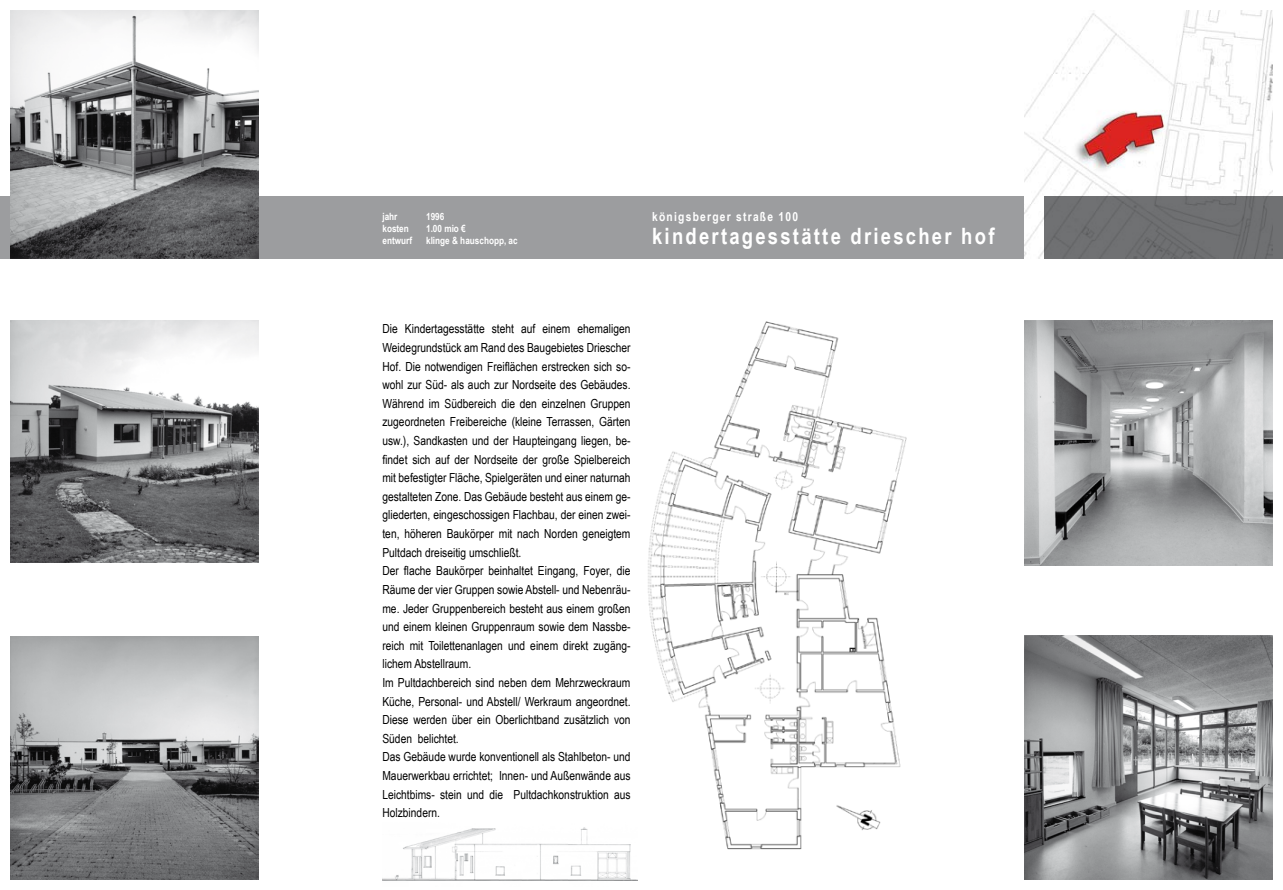
<style>
.page{position:relative;width:1283px;height:890px;background:#fff}
.page>*{position:absolute;margin:0;border:0;box-sizing:border-box;transform-origin:0 0}
.t1{font:700 22.5px "Arial Narrow";letter-spacing:.1em;color:#fff}
.t2{font:12.5px/18.6px "Arial Narrow";color:#000}
.t3{font:700 12.5px "Arial Narrow";letter-spacing:.1em;color:#fff}
.t4{font:700 10px/12px "Arial Narrow";color:#fff}
</style>
<div class="page">
<div style="left:0;top:197px;width:641px;height:62px;background:#9c9d9f"></div>
<div style="left:641px;top:197px;width:383px;height:62px;background:#9c9d9f"></div>
<div style="left:1045px;top:197px;width:238px;height:62px;background:#707173"></div>
<img style="left:10px;top:11px;width:248px;height:248px">
<img style="left:382px;top:827px;width:255px;height:54px">
<img style="left:10px;top:636px;width:248px;height:243px">
<img style="left:10px;top:321px;width:248px;height:242px">
<img style="left:1024px;top:11px;width:248px;height:248px">
<img style="left:648px;top:321px;width:259px;height:529px">
<img style="left:1024px;top:321px;width:248px;height:244px">
<img style="left:1024px;top:635px;width:248px;height:244px">
<p class="t4" style="left:382px;top:210px;width:31px">jahr kosten entwurf</p>
<p class="t4" style="left:426px;top:210px;width:93px">1996<br>1.00 mio €<br>klinge &amp; hauschopp, ac</p>
<p class="t3" style="left:652px;top:207px;width:148px">königsberger straße 100</p>
<h1 class="t1" style="left:652px;top:219px;width:344px">kindertagesstätte driescher hof</h1>
<p class="t2" style="left:382px;top:319px;width:250px">Die Kindertagesstätte steht auf einem ehemaligen Weidegrundstück am Rand des Baugebietes Driescher Hof. Die notwendigen Freiflächen erstrecken sich so&shy;wohl zur Süd- als auch zur Nordseite des Gebäudes.<br>Während im Südbereich die den einzelnen Gruppen zugeordneten Freibereiche (kleine Terrassen, Gärten usw.), Sandkasten und der Haupteingang liegen, be&shy;findet sich auf der Nordseite der große Spielbereich mit befestigter Fläche, Spielgeräten und einer naturnah gestalteten Zone. Das Gebäude besteht aus einem ge&shy;gliederten, eingeschossigen Flachbau, der einen zwei&shy;ten, höheren Baukörper mit nach Norden geneigtem Pultdach dreiseitig umschließt.<br>Der flache Baukörper beinhaltet Eingang, Foyer, die Räume der vier Gruppen sowie Abstell- und Nebenräu&shy;me. Jeder Gruppenbereich besteht aus einem großen und einem kleinen Gruppenraum sowie dem Nassbe&shy;reich mit Toilettenanlagen und einem direkt zugäng&shy;lichem Abstellraum.<br>Im Pultdachbereich sind neben dem Mehrzweckraum Küche, Personal- und Abstell/ Werkraum angeordnet.<br>Diese werden über ein Oberlichtband zusätzlich von Süden belichtet.<br>Das Gebäude wurde konventionell als Stahlbeton- und Mauerwerkbau errichtet; Innen- und Außenwände aus Leichtbims- stein und die Pultdachkonstruktion aus Holzbindern.</p>
</div>
